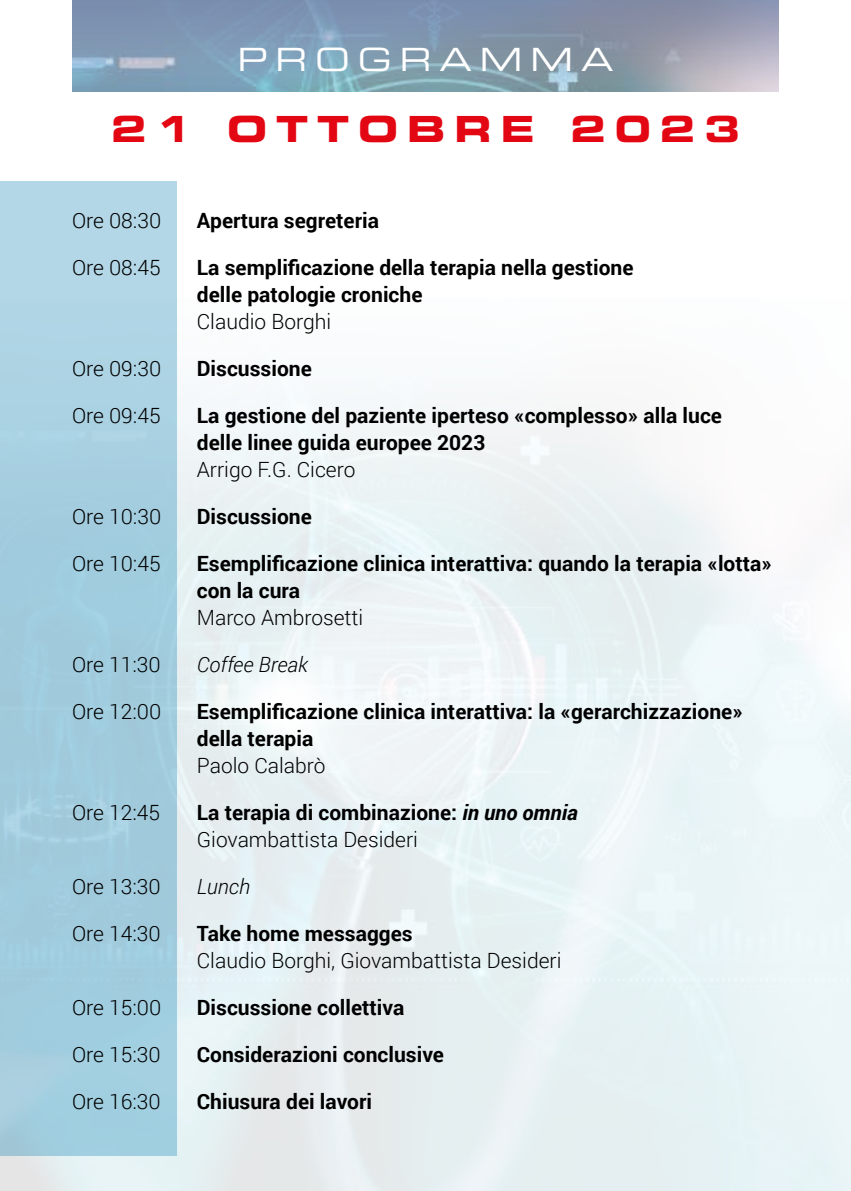
<style>
.page{position:relative;width:851px;height:1191px;background:#fff}
.page>*{position:absolute;margin:0;border:0;box-sizing:border-box;transform-origin:0 0}
.t1{font:36px "Eurostile Bold Extended Two";letter-spacing:.25em;color:#e30613}
.t2{font:32px "Eurostile Extended Two";letter-spacing:.25em;color:#fff}
.t3{font:700 21px/27px "Roboto";color:#000}
.t4{font:300 21px "Roboto";color:#000}
.t5{font:italic 300 21px "Roboto";color:#000}
.s1{font-style:italic}
.s2{font-weight:300}
</style>
<div class="page">
<div style="left:0;top:0;width:850px;height:1191px;background:linear-gradient(to bottom,#fff,#e2edf0)"></div>
<svg style="left:72px;top:0;width:706px;height:91px"></svg>
<div style="left:0;top:181px;width:177px;height:974px;background:linear-gradient(to right,#a6cee0,#a5cfe0)"></div>
<h2 class="t2" style="left:237px;top:38px;width:377px">PROGRAMMA</h2>
<h1 class="t1" style="left:111px;top:104px;width:630px">21 OTTOBRE 2023</h1>
<p class="t4" style="left:72px;top:206px;width:91px">Ore 08:30</p>
<p class="t3" style="left:197px;top:206px;width:184px">Apertura segreteria</p>
<p class="t4" style="left:72px;top:253px;width:90px">Ore 08:45</p>
<p class="t3" style="left:197px;top:253px;width:438px">La semplificazione della terapia nella gestione delle patologie croniche</p>
<p class="t4" style="left:197px;top:307px;width:136px">Claudio Borghi</p>
<p class="t4" style="left:72px;top:354px;width:91px">Ore 09:30</p>
<p class="t3" style="left:197px;top:354px;width:116px">Discussione</p>
<p class="t4" style="left:72px;top:401px;width:90px">Ore 09:45</p>
<p class="t3" style="left:197px;top:401px;width:526px">La gestione del paziente iperteso «complesso» alla luce delle linee guida europee 2023</p>
<p class="t4" style="left:197px;top:455px;width:160px">Arrigo F.G. Cicero</p>
<p class="t4" style="left:72px;top:502px;width:91px">Ore 10:30</p>
<p class="t3" style="left:197px;top:502px;width:116px">Discussione</p>
<p class="t4" style="left:72px;top:549px;width:90px">Ore 10:45</p>
<p class="t3" style="left:197px;top:549px;width:576px">Esemplificazione clinica interattiva: quando la terapia «lotta» con la cura</p>
<p class="t4" style="left:197px;top:603px;width:168px">Marco Ambrosetti</p>
<p class="t4" style="left:72px;top:650px;width:90px">Ore 11:30</p>
<p class="t5" style="left:197px;top:650px;width:112px">Coffee Break</p>
<p class="t4" style="left:72px;top:697px;width:91px">Ore 12:00</p>
<p class="t3" style="left:197px;top:697px;width:547px">Esemplificazione clinica interattiva: la «gerarchizzazione» della terapia</p>
<p class="t4" style="left:197px;top:751px;width:130px">Paolo Calabrò</p>
<p class="t4" style="left:72px;top:798px;width:89px">Ore 12:45</p>
<p class="t3" style="left:197px;top:798px;width:382px">La terapia di combinazione: <span class="s1">in uno omnia<br></span><span class="s2">Giovambattista Desideri</span></p>
<p class="t4" style="left:72px;top:872px;width:90px">Ore 13:30</p>
<p class="t5" style="left:197px;top:872px;width:55px">Lunch</p>
<p class="t4" style="left:72px;top:919px;width:90px">Ore 14:30</p>
<p class="t3" style="left:197px;top:919px;width:217px">Take home messagges</p>
<p class="t4" style="left:197px;top:946px;width:366px">Claudio Borghi, Giovambattista Desideri</p>
<p class="t4" style="left:72px;top:993px;width:91px">Ore 15:00</p>
<p class="t3" style="left:197px;top:993px;width:209px">Discussione collettiva</p>
<p class="t4" style="left:72px;top:1040px;width:90px">Ore 15:30</p>
<p class="t3" style="left:197px;top:1040px;width:249px">Considerazioni conclusive</p>
<p class="t4" style="left:72px;top:1087px;width:90px">Ore 16:30</p>
<p class="t3" style="left:197px;top:1087px;width:177px">Chiusura dei lavori</p>
</div>
